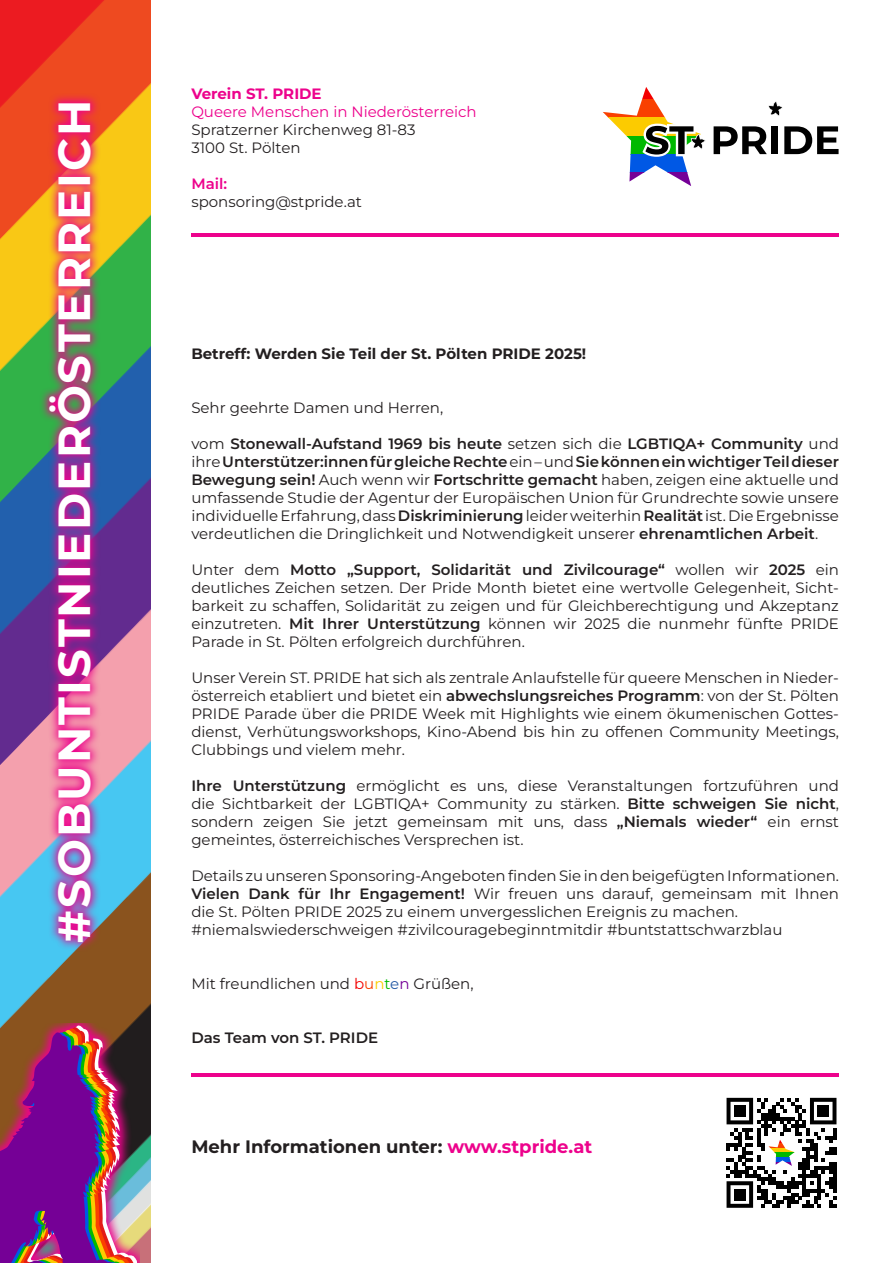
<style>
.page{position:relative;width:893px;height:1263px;background:#fff}
.page>*{position:absolute;margin:0;border:0;box-sizing:border-box;transform-origin:0 0}
.t1{font:700 45px "Montserrat";letter-spacing:.045em;color:#fff}
.t2{font:700 18px "Montserrat";color:#231f20}
.Inside_Address{font:15px/18px "Montserrat";color:#231f20;text-align:justify}
.Inside_Address-2{font:700 15px "Montserrat";color:#231f20}
.t3{font:15px "Montserrat";color:#ed028c}
.Inside_Address-3{font:600 15px "Montserrat";color:#231f20}
.t4{font:700 15px "Montserrat";color:#ed028c}
.t5{font:600 15px "Montserrat";color:#ed028c}
.s1{font-weight:600}
.s2{color:#f20000}
.s3{color:#fa4000}
.s4{color:#fccc00}
.s5{color:#00ba00}
.s6{color:#245aa5}
.s7{color:#750096}
.s8{color:#ed028c}
</style>
<div class="page">
<img style="left:0;top:0;width:150px;height:1263px">
<svg style="left:603px;top:87px;width:236px;height:99px"></svg>
<svg style="left:39px;top:93px;width:63px;height:859px"></svg>
<svg style="left:0;top:1023px;width:138px;height:240px"></svg>
<hr style="left:191px;top:1073px;width:648px;height:3px;background:#ed028c">
<svg style="left:726px;top:1098px;width:110px;height:110px"></svg>
<hr style="left:768px;top:1140px;width:26px;height:3px;background:#f30000">
<svg style="left:768px;top:1143px;width:26px;height:5px"></svg>
<svg style="left:768px;top:1148px;width:26px;height:4px"></svg>
<svg style="left:768px;top:1152px;width:26px;height:5px"></svg>
<svg style="left:768px;top:1157px;width:26px;height:5px"></svg>
<svg style="left:768px;top:1162px;width:26px;height:4px"></svg>
<hr style="left:191px;top:234px;width:648px;height:3px;background:#ed028c">
<p class="t1" style="left:42px;top:943px;width:844px;rotate:-90deg">#SOBUNTISTNIEDERÖSTERREICH</p>
<p class="t4" style="left:191px;top:83px;width:132px">Verein ST. PRIDE</p>
<p class="t3" style="left:191px;top:101px;width:287px">Queere Menschen in Niederösterreich</p>
<p class="Inside_Address" style="left:191px;top:120px;width:226px">Spratzerner Kirchenweg 81-83</p>
<p class="Inside_Address" style="left:191px;top:138px;width:111px">3100 St. Pölten</p>
<p class="t5" style="left:191px;top:173px;width:37px">Mail:</p>
<p class="Inside_Address" style="left:191px;top:192px;width:172px">sponsoring@stpride.at</p>
<p class="Inside_Address-2" style="left:191px;top:343px;width:396px">Betreff: Werden Sie Teil der St. Pölten PRIDE 2025!</p>
<p class="Inside_Address" style="left:191px;top:398px;width:253px">Sehr geehrte Damen und Herren,</p>
<p class="Inside_Address" style="left:191px;top:434px;width:649px">vom <span class="s1">Stonewall-Aufstand 1969 bis heute</span> setzen sich die <span class="s1">LGBTIQA+ Community</span> und ihre <span class="s1">Unterstützer:innen für gleiche Rechte</span> ein – und <span class="s1">Sie können ein wichtiger Teil dieser Bewegung sein!</span> Auch wenn wir <span class="s1">Fortschritte gemacht</span> haben, zeigen eine aktuelle und umfassende Studie der Agentur der Europäischen Union für Grundrechte sowie unsere individuelle Erfahrung, dass <span class="s1">Diskriminierung</span> leider weiterhin <span class="s1">Realität</span> ist. Die Ergebnisse verdeutlichen die Dringlichkeit und Notwendigkeit unserer <span class="s1">ehrenamtlichen Arbeit</span>.</p>
<p class="Inside_Address" style="left:191px;top:560px;width:649px">Unter dem <span class="s1">Motto „Support, Solidarität und Zivilcourage“</span> wollen wir <span class="s1">2025</span> ein deutliches Zeichen setzen. Der Pride Month bietet eine wertvolle Gelegenheit, Sicht&shy;barkeit zu schaffen, Solidarität zu zeigen und für Gleichberechtigung und Akzeptanz einzutreten. <span class="s1">Mit Ihrer Unterstützung</span> können wir 2025 die nunmehr fünfte PRIDE Parade in St. Pölten erfolgreich durchführen.</p>
<p class="Inside_Address" style="left:191px;top:668px;width:649px">Unser Verein ST. PRIDE hat sich als zentrale Anlaufstelle für queere Menschen in Nieder&shy;österreich etabliert und bietet ein <span class="s1">abwechslungsreiches Programm</span>: von der St. Pölten PRIDE Parade über die PRIDE Week mit Highlights wie einem ökumenischen Gottes&shy;dienst, Verhütungsworkshops, Kino-Abend bis hin zu offenen Community Meetings, Clubbings und vielem mehr.</p>
<p class="Inside_Address" style="left:191px;top:776px;width:649px"><span class="s1">Ihre Unterstützung</span> ermöglicht es uns, diese Veranstaltungen fortzuführen und die Sichtbarkeit der LGBTIQA+ Community zu stärken. <span class="s1">Bitte schweigen Sie nicht</span>, sondern zeigen Sie jetzt gemeinsam mit uns, dass <span class="s1">„Niemals wieder“</span> ein ernst gemeintes, österreichisches Versprechen ist.</p>
<p class="Inside_Address" style="left:191px;top:866px;width:649px">Details zu unseren Sponsoring-Angeboten finden Sie in den beigefügten Informationen.<br><span class="s1">Vielen Dank für Ihr Engagement!</span> Wir freuen uns darauf, gemeinsam mit Ihnen die St. Pölten PRIDE 2025 zu einem unvergesslichen Ereignis zu machen.</p>
<p class="Inside_Address" style="left:191px;top:920px;width:593px">#niemalswiederschweigen #zivilcouragebeginntmitdir #buntstattschwarzblau</p>
<p class="Inside_Address" style="left:191px;top:974px;width:284px">Mit freundlichen und <span class="s2">b</span><span class="s3">u</span><span class="s4">n</span><span class="s5">t</span><span class="s6">e</span><span class="s7">n</span> Grüßen,</p>
<p class="Inside_Address-3" style="left:191px;top:1027px;width:188px">Das Team von ST. PRIDE</p>
<p class="t2" style="left:191px;top:1134px;width:403px">Mehr Informationen unter: <span class="s8">www.stpride.at</span></p>
</div>
